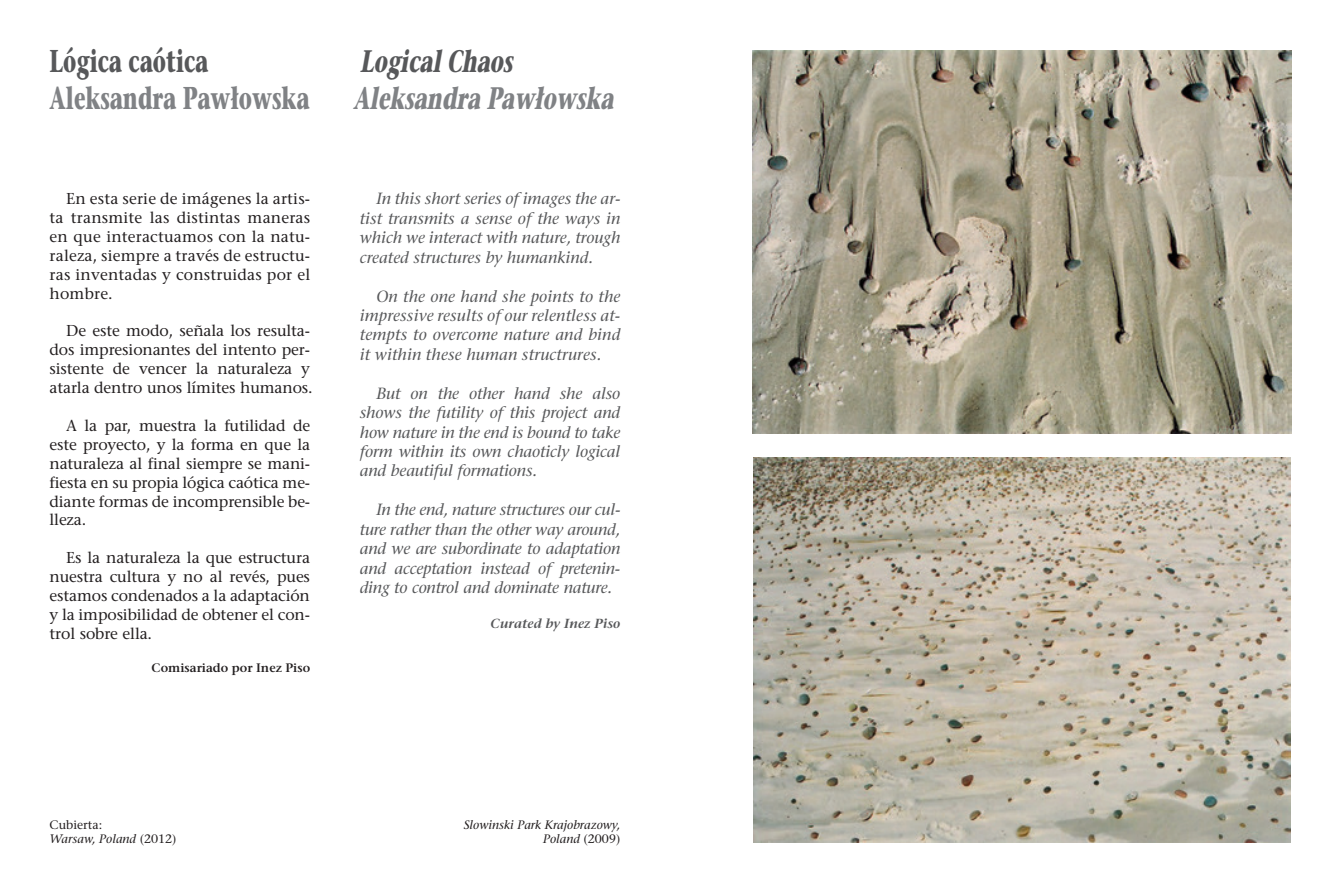
<style>
.page{position:relative;width:1340px;height:893px;background:#fff}
.page>*{position:absolute;margin:0;border:0;box-sizing:border-box;transform-origin:0 0}
.t1{font:700 31.5px "Stone Serif";color:#808285;scale:.65 1}
.t2{font:700 31.5px "Stone Serif";color:#57585a;scale:.65 1}
.t3{font:italic 700 30.97px "Stone Serif";color:#808285;scale:.66 1}
.t4{font:italic 700 30.97px "Stone Serif";color:#57585a;scale:.66 1}
.t5{font:italic 16.1px/19.4px "Stone Serif";letter-spacing:-.005em;color:#57585a;text-align:justify}
.t6{font:15.75px/18.9px "Stone Serif";letter-spacing:-.01em;color:#231f20;text-align:justify}
.t7{font:italic 600 13.12px "Stone Serif";color:#57585a}
.t8{font:italic 12.25px/14.7px "Stone Serif";color:#231f20;text-align:right}
.t9{font:12.25px/14.7px "Stone Serif";color:#231f20}
.t10{font:600 12.25px "Stone Serif";color:#231f20}
.s1{font-style:italic}
.s2{font-style:normal}
</style>
<div class="page">
<img style="left:753px;top:457px;width:537px;height:386px">
<img style="left:752px;top:51px;width:538px;height:382px">
<h1 class="t2" style="left:50px;top:40px;width:246px">Lógica caótica</h1>
<h1 class="t1" style="left:50px;top:78px;width:401px">Aleksandra Pawłowska</h1>
<p class="t6" style="left:50px;top:189px;width:262px;text-indent:17px">En esta serie de imágenes la artis&shy;ta transmite las distintas maneras en que interactuamos con la natu&shy;raleza, siempre a través de estructu&shy;ras inventadas y construidas por el hombre.</p>
<p class="t6" style="left:50px;top:321px;width:264px;text-align:left;text-indent:17px">De este modo, señala los resulta&shy;dos impresionantes del intento per&shy;sistente de vencer la naturaleza y atarla dentro unos límites humanos.</p>
<p class="t6" style="left:50px;top:416px;width:262px;text-indent:17px">A la par, muestra la futilidad de este proyecto, y la forma en que la naturaleza al final siempre se mani&shy;fiesta en su propia lógica caótica me&shy;diante formas de incomprensible be&shy;lleza.</p>
<p class="t6" style="left:50px;top:548px;width:262px;text-indent:17px">Es la naturaleza la que estructura nuestra cultura y no al revés, pues estamos condenados a la adaptación y la imposibilidad de obtener el con&shy;trol sobre ella.</p>
<p class="t10" style="left:152px;top:661px;width:160px">Comisariado por Inez Piso</p>
<h2 class="t4" style="left:360px;top:41px;width:243px">LogicalChaos</h2>
<h2 class="t3" style="left:353px;top:78px;width:406px">Aleksandra Pawłowska</h2>
<p class="t5" style="left:360px;top:189px;width:262px;text-indent:17px">In this short series of images the ar&shy;tist transmits a sense of the ways in which we interact with nature, trough created structures by humankind.</p>
<p class="t5" style="left:360px;top:286px;width:262px;text-indent:17px">On the one hand she points to the impressive results of our relentless at&shy;tempts to overcome nature and bind it within these human structrures.</p>
<p class="t5" style="left:360px;top:383px;width:262px;text-indent:17px">But on the other hand she also shows the futility of this project and how nature in the end is bound to take form within its own chaoticly logical and beautiful formations.</p>
<p class="t5" style="left:360px;top:500px;width:262px;text-indent:17px">In the end, nature structures our cul&shy;ture rather than the other way around, and we are subordinate to adaptation and acceptation instead of pretenin&shy;ding to control and dominate nature.</p>
<p class="t7" style="left:490px;top:616px;width:131px">Curated by Inez Piso</p>
<p class="t9" style="left:50px;top:817px;width:128px">Cubierta:<br><span class="s1">Warsaw, Poland</span> (2012)</p>
<p class="t8" style="left:464px;top:817px;width:158px">Slowinski Park Krajobrazowy,<br>Poland <span class="s2">(2009)</span></p>
</div>
